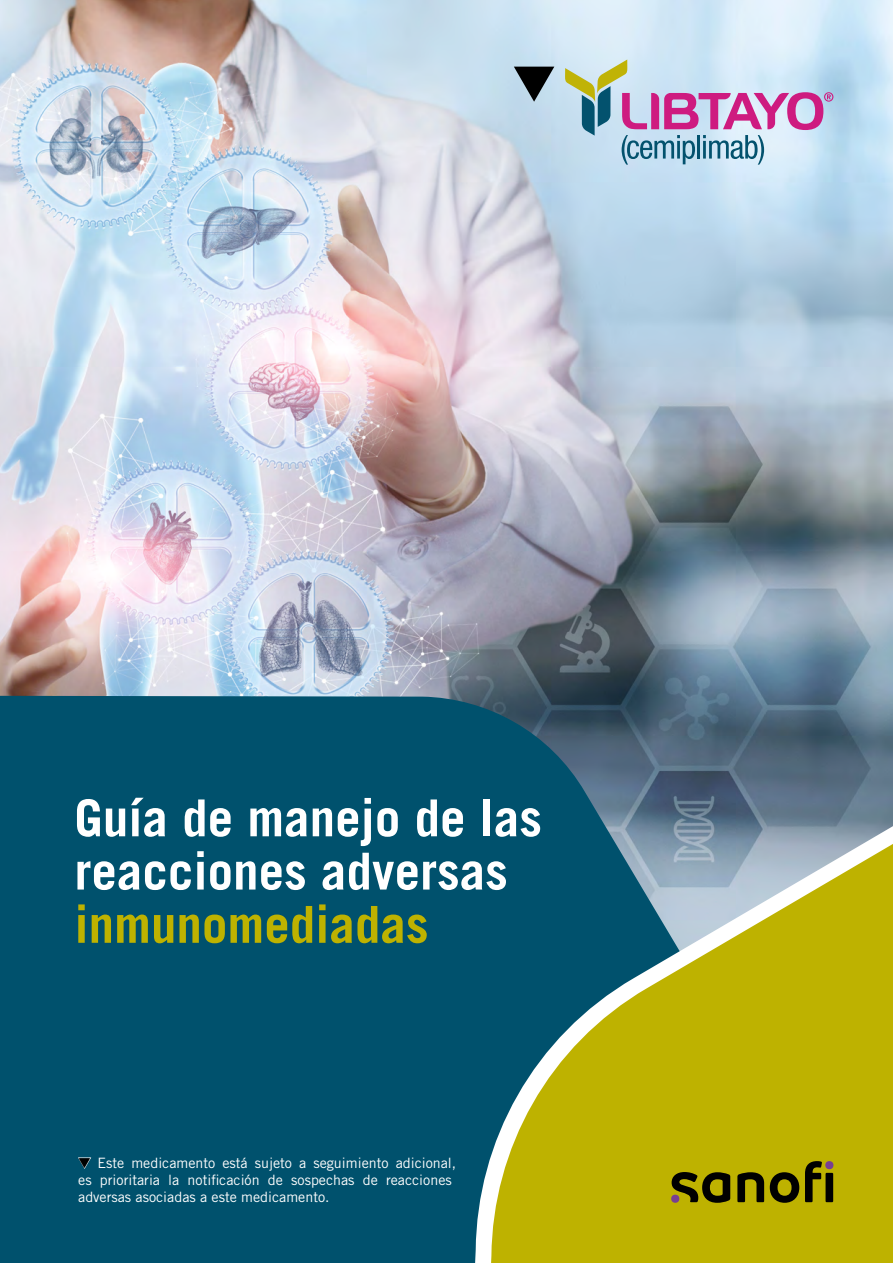
<style>
.page{position:relative;width:893px;height:1263px;background:#fff}
.page>*{position:absolute;margin:0;border:0;box-sizing:border-box;transform-origin:0 0}
.t1{font:700 51px/53.2px "Trade Gothic LT Std";color:#fff}
.t2{font:700 51px "Trade Gothic LT Std";color:#beb200}
.t3{font:14.25px/17.1px "Trade Gothic LT Std";color:#fff}
</style>
<div class="page">
<img style="left:0;top:0;width:893px;height:819px">
<svg style="left:0;top:696px;width:873px;height:567px;background:#09536e"></svg>
<svg style="left:474px;top:819px;width:419px;height:444px;background:#3c7289"></svg>
<svg style="left:490px;top:836px;width:403px;height:427px;background:#9aa334"></svg>
<svg style="left:672px;top:1172px;width:58px;height:31px;background:#544e00"></svg>
<svg style="left:737px;top:1172px;width:27px;height:30px"></svg>
<svg style="left:770px;top:1172px;width:29px;height:31px"></svg>
<div style="left:825px;top:1173px;width:8px;height:29px;background:#000"></div>
<svg style="left:805px;top:1161px;width:17px;height:41px"></svg>
<div style="left:671px;top:1195px;width:8px;height:8px;background:#783f91;border-radius:50%"></div>
<div style="left:825px;top:1161px;width:8px;height:8px;background:#783f91;border-radius:50%"></div>
<svg style="left:565px;top:60px;width:268px;height:105px;background:#bebed4"></svg>
<svg style="left:514px;top:67px;width:40px;height:35px"></svg>
<h1 class="t1" style="left:74px;top:791px;width:469px">Guía de manejo de las reacciones adversas</h1>
<h1 class="t2" style="left:74px;top:893px;width:356px">inmunomediadas</h1>
<p class="t3" style="left:78px;top:1154px;width:380px">▼ Este medicamento está sujeto a seguimiento adicional, es prioritaria la notificación de sospechas de reacciones adversas asociadas a este medicamento.</p>
</div>
